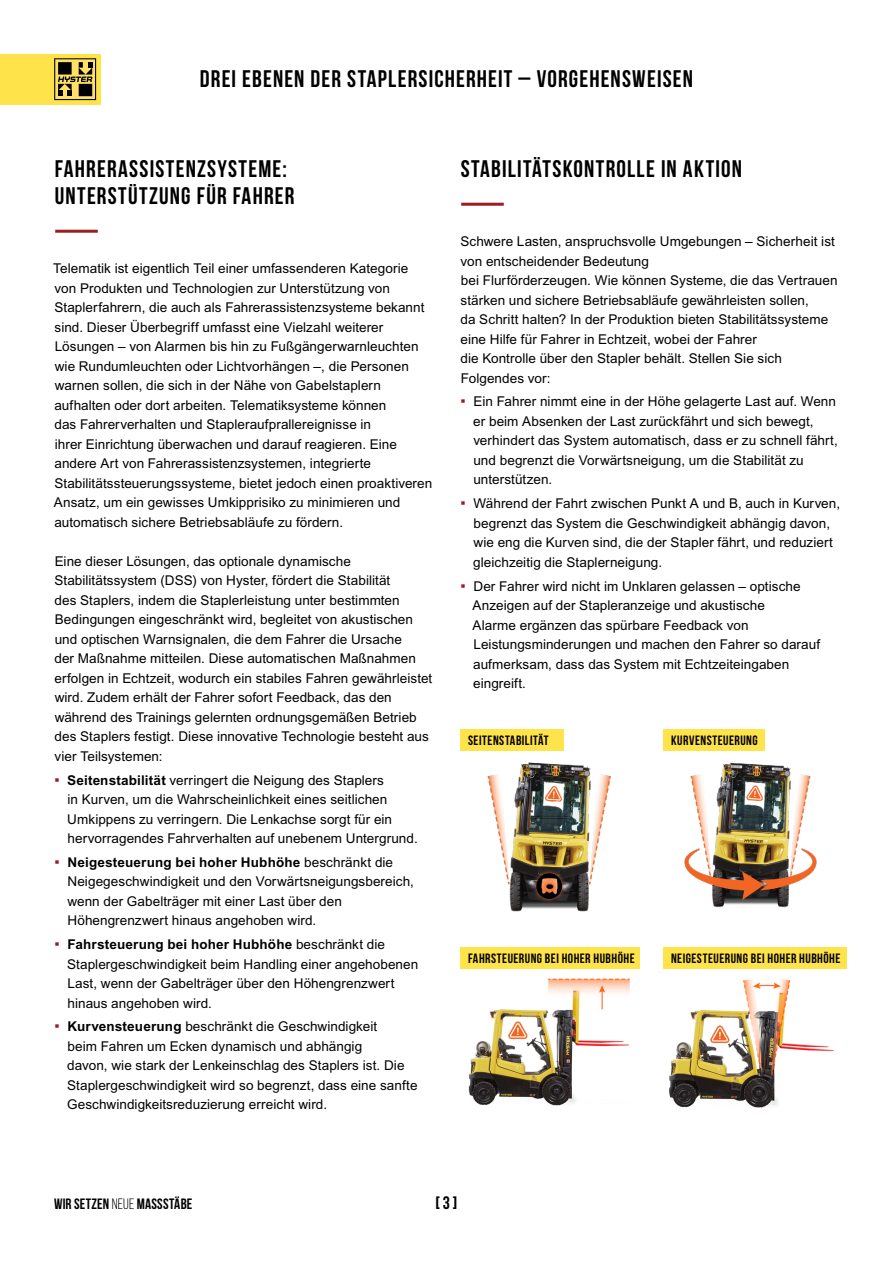
<style>
.page{position:relative;width:893px;height:1263px;background:#fff}
.page>*{position:absolute;margin:0;border:0;box-sizing:border-box;transform-origin:0 0}
.t1{font:700 24px/27px "Bebas Neue";letter-spacing:.05em;color:#000}
.t2{font:700 18px "Bebas Neue";color:#000}
.t3{font:700 15px "Bebas Neue";letter-spacing:.015em;color:#000}
.t4{font:13.5px/19.5px "Arial MT Std";letter-spacing:.005em;color:#000}
.t5{font:700 13.5px "Bebas Neue";letter-spacing:.035em;color:#000}
.s1{font-family:"Arial";font-size:15px;color:#9e1c20}
.s2{font-weight:700}
.s3{font-weight:400}
</style>
<div class="page">
<div style="left:0;top:54px;width:101px;height:50px;background:#ffe34b"></div>
<svg style="left:54px;top:58px;width:42px;height:42px"></svg>
<div style="left:58px;top:62px;width:14px;height:13px;background:#000"></div>
<hr style="left:55px;top:230px;width:43px;height:3px;background:#9e1c20">
<hr style="left:461px;top:203px;width:43px;height:3px;background:#9e1c20">
<img style="left:487px;top:762px;width:124px;height:150px">
<img style="left:468px;top:978px;width:162px;height:128px">
<img style="left:669px;top:979px;width:165px;height:129px">
<img style="left:507px;top:1021px;width:22px;height:19px">
<img style="left:710px;top:1025px;width:21px;height:18px">
<img style="left:684px;top:762px;width:133px;height:146px">
<div style="left:460px;top:729px;width:103px;height:22px;background:#ffe34b"></div>
<div style="left:663px;top:947px;width:184px;height:22px;background:#ffe34b"></div>
<div style="left:460px;top:947px;width:180px;height:22px;background:#ffe34b"></div>
<div style="left:663px;top:729px;width:102px;height:22px;background:#ffe34b"></div>
<h1 class="t1" style="left:200px;top:65px;width:495px">DREI EBENEN DER STAPLERSICHERHEIT – VORGEHENSWEISEN</h1>
<h1 class="t1" style="left:55px;top:155px;width:241px">FAHRERASSISTENZSYSTEME:<br>UNTERSTÜTZUNG FÜR FAHRER</h1>
<p class="t4" style="left:53px;top:259px;width:381px">Telematik ist eigentlich Teil einer umfassenderen Kategorie von Produkten und Technologien zur Unterstützung von Staplerfahrern, die auch als Fahrerassistenzsysteme bekannt sind. Dieser Überbegriff umfasst eine Vielzahl weiterer Lösungen – von Alarmen bis hin zu Fußgängerwarnleuchten wie Rundumleuchten oder Lichtvorhängen –, die Personen warnen sollen, die sich in der Nähe von Gabelstaplern aufhalten oder dort arbeiten. Telematiksysteme können<br>das Fahrerverhalten und Stapleraufprallereignisse in<br>ihrer Einrichtung überwachen und darauf reagieren. Eine andere Art von Fahrerassistenzsystemen, integrierte Stabilitätssteuerungssysteme, bietet jedoch einen proaktiveren Ansatz, um ein gewisses Umkipprisiko zu minimieren und automatisch sichere Betriebsabläufe zu fördern.</p>
<p class="t4" style="left:54px;top:551px;width:379px">Eine dieser Lösungen, das optionale dynamische Stabilitätssystem (DSS) von Hyster, fördert die Stabilität<br>des Staplers, indem die Staplerleistung unter bestimmten Bedingungen eingeschränkt wird, begleitet von akustischen und optischen Warnsignalen, die dem Fahrer die Ursache<br>der Maßnahme mitteilen. Diese automatischen Maßnahmen erfolgen in Echtzeit, wodurch ein stabiles Fahren gewährleistet wird. Zudem erhält der Fahrer sofort Feedback, das den während des Trainings gelernten ordnungsgemäßen Betrieb des Staplers festigt. Diese innovative Technologie besteht aus vier Teilsystemen:</p>
<p class="t4" style="left:67px;top:770px;width:352px;text-indent:-13px"><span class="s1">▪</span> <span class="s2">Seitenstabilität</span> verringert die Neigung des Staplers<br>in Kurven, um die Wahrscheinlichkeit eines seitlichen Umkippens zu verringern. Die Lenkachse sorgt für ein hervorragendes Fahrverhalten auf unebenem Untergrund.</p>
<p class="t4" style="left:67px;top:852px;width:348px;text-indent:-13px"><span class="s1">▪</span> <span class="s2">Neigesteuerung bei hoher Hubhöhe</span> beschränkt die Neigegeschwindigkeit und den Vorwärtsneigungsbereich, wenn der Gabelträger mit einer Last über den Höhengrenzwert hinaus angehoben wird.</p>
<p class="t4" style="left:67px;top:934px;width:353px;text-indent:-13px"><span class="s1">▪</span> <span class="s2">Fahrsteuerung bei hoher Hubhöhe</span> beschränkt die Staplergeschwindigkeit beim Handling einer angehobenen Last, wenn der Gabelträger über den Höhengrenzwert hinaus angehoben wird.</p>
<p class="t4" style="left:67px;top:1017px;width:352px;text-indent:-13px"><span class="s1">▪</span> <span class="s2">Kurvensteuerung</span> beschränkt die Geschwindigkeit<br>beim Fahren um Ecken dynamisch und abhängig<br>davon, wie stark der Lenkeinschlag des Staplers ist. Die Staplergeschwindigkeit wird so begrenzt, dass eine sanfte Geschwindigkeitsreduzierung erreicht wird.</p>
<h1 class="t1" style="left:461px;top:155px;width:283px">STABILITÄTSKONTROLLE IN AKTION</h1>
<p class="t4" style="left:460px;top:232px;width:379px">Schwere Lasten, anspruchsvolle Umgebungen – Sicherheit ist von entscheidender Bedeutung<br>bei Flurförderzeugen. Wie können Systeme, die das Vertrauen stärken und sichere Betriebsabläufe gewährleisten sollen,<br>da Schritt halten? In der Produktion bieten Stabilitätssysteme eine Hilfe für Fahrer in Echtzeit, wobei der Fahrer<br>die Kontrolle über den Stapler behält. Stellen Sie sich Folgendes vor:</p>
<p class="t4" style="left:473px;top:392px;width:366px;text-indent:-13px"><span class="s1">▪</span> Ein Fahrer nimmt eine in der Höhe gelagerte Last auf. Wenn er beim Absenken der Last zurückfährt und sich bewegt, verhindert das System automatisch, dass er zu schnell fährt, und begrenzt die Vorwärtsneigung, um die Stabilität zu unterstützen.</p>
<p class="t4" style="left:473px;top:494px;width:368px;text-indent:-13px"><span class="s1">▪</span> Während der Fahrt zwischen Punkt A und B, auch in Kurven, begrenzt das System die Geschwindigkeit abhängig davon, wie eng die Kurven sind, die der Stapler fährt, und reduziert gleichzeitig die Staplerneigung.</p>
<p class="t4" style="left:473px;top:576px;width:349px;text-indent:-12px"><span class="s1">▪</span> Der Fahrer wird nicht im Unklaren gelassen – optische Anzeigen auf der Stapleranzeige und akustische<br>Alarme ergänzen das spürbare Feedback von Leistungsminderungen und machen den Fahrer so darauf aufmerksam, dass das System mit Echtzeiteingaben eingreift.</p>
<p class="t5" style="left:468px;top:733px;width:82px">SEITENSTABILITÄT</p>
<p class="t5" style="left:671px;top:733px;width:88px">KURVENSTEUERUNG</p>
<p class="t5" style="left:468px;top:951px;width:168px">FAHRSTEUERUNG BEI HOHER HUBHÖHE</p>
<p class="t5" style="left:671px;top:951px;width:171px">NEIGESTEUERUNG BEI HOHER HUBHÖHE</p>
<p class="t3" style="left:54px;top:1195px;width:140px">WIR SETZEN <span class="s3">NEUE</span> MAßSTÄBE</p>
<h2 class="t2" style="left:436px;top:1193px;width:23px">[ 3 ]</h2>
</div>
